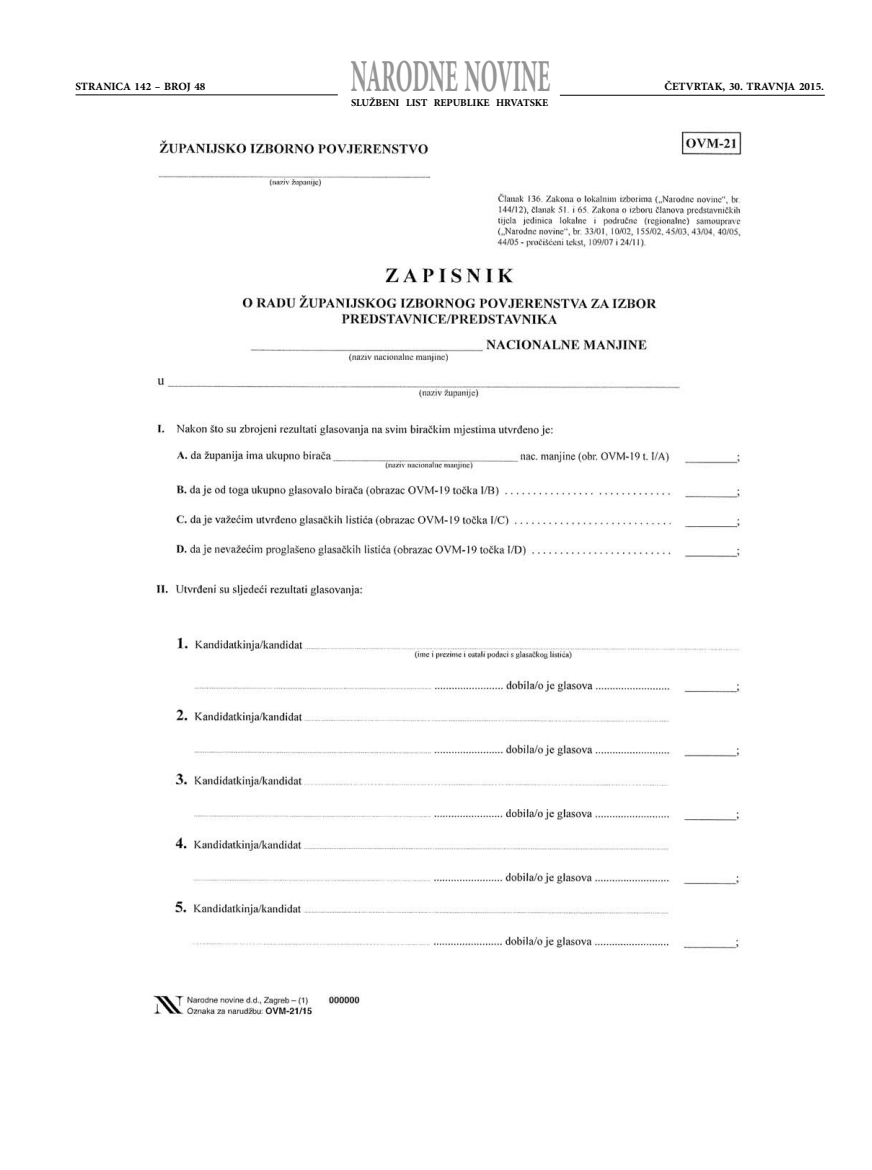
<style>
.page{position:relative;width:872px;height:1170px;background:#fff}
.page>*{position:absolute;margin:0;border:0;box-sizing:border-box;transform-origin:0 0}
.t1{font:700 45.9px "Minion Pro";letter-spacing:-.01em;color:#959595;scale:.48 1}
.t2{font:700 11.1px "Minion Pro";color:#000}
.t3{font:700 10.5px "Minion Pro";letter-spacing:-.01em;color:#000}
</style>
<div class="page">
<hr style="left:560px;top:95px;width:264px;height:1px;background:#000">
<hr style="left:75px;top:95px;width:263px;height:1px;background:#000">
<img style="left:153px;top:131px;width:589px;height:886px">
<p class="t2" style="left:75px;top:82px;width:131px">STRANICA 142 – BROJ 48</p>
<h1 class="t1" style="left:351px;top:58px;width:417px">NARODNE NOVINE</h1>
<p class="t3" style="left:351px;top:98px;width:198px">SLUŽBENI LIST REPUBLIKE HR VA TSKE</p>
<p class="t2" style="left:664px;top:82px;width:161px">ČETVRTAK, 30. TRAVNJA 2015.</p>
</div>
